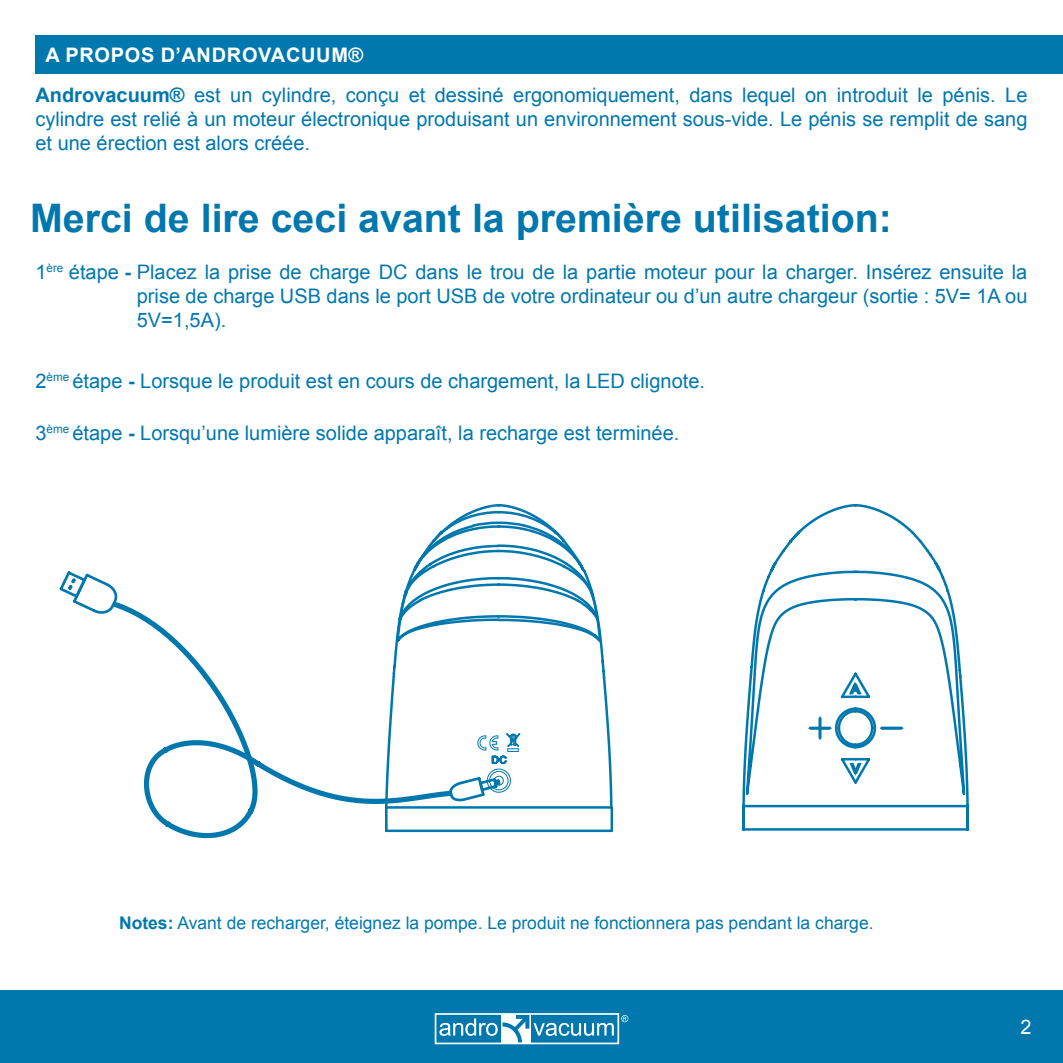
<style>
.page{position:relative;width:1063px;height:1063px;background:#fff}
.page>*{position:absolute;margin:0;border:0;box-sizing:border-box;transform-origin:0 0}
.Texto_Corrido{font:700 39.25px "Arial";color:#0078ae}
.Texto_Corrido-2{font:20px/24px "Arial";color:#0078ae;text-align:justify}
.Texto_Corrido-3{font:700 20px "Arial";letter-spacing:.035em;color:#fff}
.Texto_Corrido-4{font:20px "Arial";color:#fff}
.Texto_Corrido-5{font:17.5px "Arial";color:#0078ae}
.s1{font-weight:700}
</style>
<div class="page">
<div style="left:0;top:990px;width:1063px;height:73px;background:#0078ae"></div>
<svg style="left:621px;top:1015px;width:7px;height:7px"></svg>
<div style="left:435px;top:1013px;width:184px;height:31px;border:2px solid #fff"></div>
<svg style="left:439px;top:1015px;width:175px;height:28px"></svg>
<div style="left:35px;top:35px;width:1028px;height:39px;background:#0078ae"></div>
<svg style="left:59px;top:571px;width:58px;height:43px"></svg>
<svg style="left:111px;top:600px;width:273px;height:239px"></svg>
<svg style="left:602px;top:651px;width:11px;height:182px"></svg>
<svg style="left:609px;top:806px;width:5px;height:27px"></svg>
<svg style="left:384px;top:504px;width:219px;height:328px"></svg>
<svg style="left:741px;top:504px;width:229px;height:327px"></svg>
<svg style="left:848px;top:669px;width:16px;height:27px"></svg>
<svg style="left:848px;top:761px;width:16px;height:19px"></svg>
<svg style="left:879px;top:725px;width:25px;height:6px"></svg>
<svg style="left:808px;top:715px;width:24px;height:26px"></svg>
<p class="Texto_Corrido-3" style="left:45px;top:41px;width:319px">A PROPOS D’ANDROVACUUM®</p>
<p class="Texto_Corrido-2" style="left:35px;top:83px;width:994px"><span class="s1">Androvacuum®</span> est un cylindre, conçu et dessiné ergonomiquement, dans lequel on introduit le pénis. Le cylindre est relié à un moteur électronique produisant un environnement sous-vide. Le pénis se remplit de sang et une érection est alors créée.</p>
<p class="Texto_Corrido" style="left:30px;top:191px;width:863px">Merci de lire ceci avant la première utilisation:</p>
<p class="Texto_Corrido-2" style="left:137px;top:259px;width:892px;text-indent:-101px">1<sup>ère</sup> étape <span class="s1">-</span> Placez la prise de charge DC dans le trou de la partie moteur pour la charger. Insérez ensuite la prise de charge USB dans le port USB de votre ordinateur ou d’un autre chargeur (sortie : 5V= 1A ou 5V=1,5A).</p>
<p class="Texto_Corrido-2" style="left:35px;top:369px;width:671px">2<sup>ème</sup> étape <span class="s1">-</span> Lorsque le produit est en cours de chargement, la LED clignote.</p>
<p class="Texto_Corrido-2" style="left:35px;top:421px;width:645px">3<sup>ème</sup> étape <span class="s1">-</span> Lorsqu’une lumière solide apparaît, la recharge est terminée.</p>
<p class="Texto_Corrido-5" style="left:119px;top:911px;width:756px"><span class="s1">Notes:</span> Avant de recharger, éteignez la pompe. Le produit ne fonctionnera pas pendant la charge.</p>
<p class="Texto_Corrido-4" style="left:1021px;top:1013px;width:13px">2</p>
</div>
